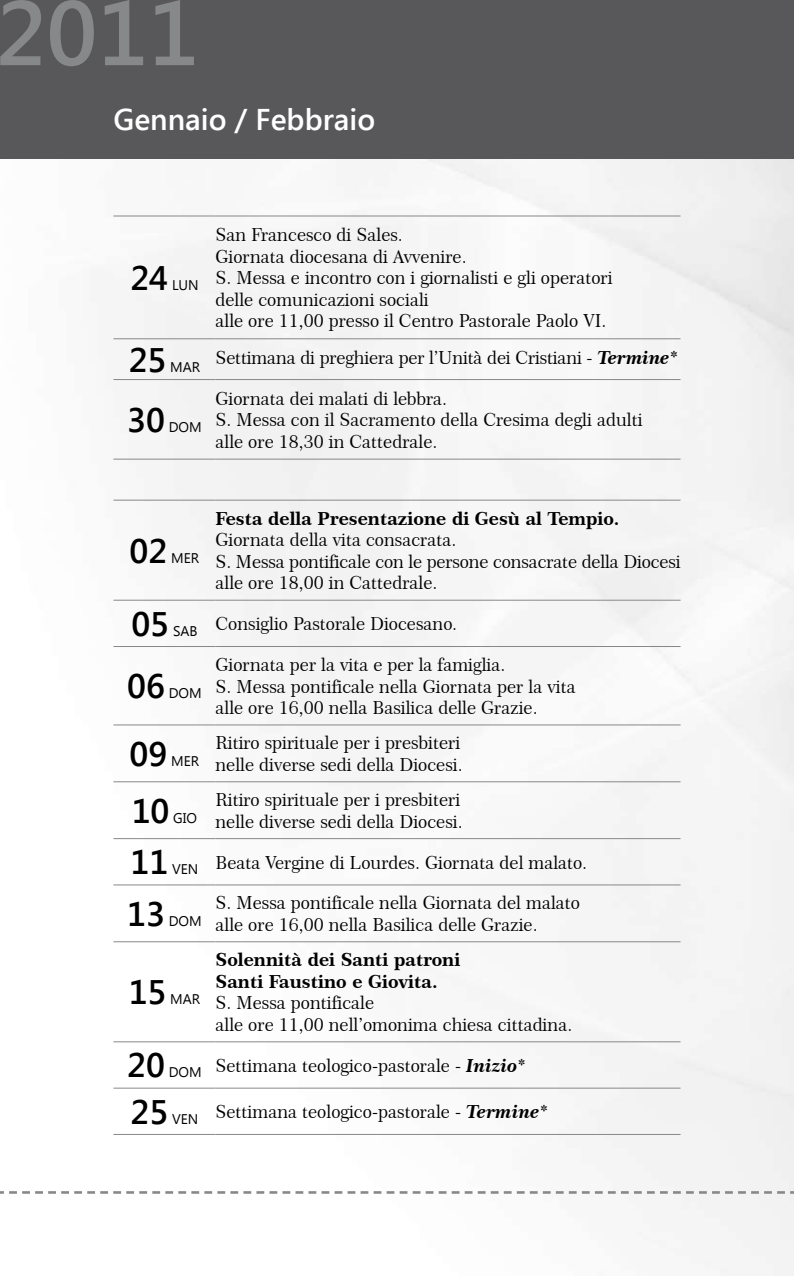
<style>
.page{position:relative;width:794px;height:1276px;background:#fff}
.page>*{position:absolute;margin:0;border:0;box-sizing:border-box;transform-origin:0 0}
.t1{font:600 91.4px "Segoe UI";color:#87888a}
.t2{font:600 34px "Segoe UI";color:#000}
.t3{font:600 30px "Segoe UI";color:#fff}
.t4{font:18px/21.6px "Century 751 BT Roman No 2 B";color:#000}
.t5{font:18px/21.6px "Century 751 BT Bold B";color:#000}
.t6{font:14px "Segoe UI";color:#000}
.s1{font-family:"Century 751 BT Bold Italic B"}
</style>
<div class="page">
<div style="left:0;top:0;width:794px;height:159px;background:#58585a"></div>
<svg style="left:0;top:1191px;width:794px;height:2px"></svg>
<hr style="left:113px;top:215px;width:102px;height:1px;background:#87888a">
<hr style="left:215px;top:215px;width:465px;height:1px;background:#87888a">
<hr style="left:113px;top:338px;width:102px;height:1px;background:#87888a">
<hr style="left:215px;top:338px;width:465px;height:1px;background:#87888a">
<hr style="left:113px;top:379px;width:102px;height:1px;background:#87888a">
<hr style="left:215px;top:379px;width:465px;height:1px;background:#87888a">
<hr style="left:113px;top:458px;width:102px;height:1px;background:#87888a">
<hr style="left:215px;top:458px;width:465px;height:1px;background:#87888a">
<hr style="left:113px;top:499px;width:102px;height:1px;background:#87888a">
<hr style="left:215px;top:499px;width:465px;height:1px;background:#87888a">
<hr style="left:113px;top:600px;width:102px;height:1px;background:#87888a">
<hr style="left:215px;top:600px;width:465px;height:1px;background:#87888a">
<hr style="left:113px;top:646px;width:102px;height:1px;background:#87888a">
<hr style="left:215px;top:646px;width:465px;height:1px;background:#87888a">
<hr style="left:113px;top:724px;width:102px;height:1px;background:#87888a">
<hr style="left:215px;top:724px;width:465px;height:1px;background:#87888a">
<hr style="left:113px;top:781px;width:102px;height:1px;background:#87888a">
<hr style="left:215px;top:781px;width:465px;height:1px;background:#87888a">
<hr style="left:113px;top:838px;width:102px;height:1px;background:#87888a">
<hr style="left:215px;top:838px;width:465px;height:1px;background:#87888a">
<hr style="left:113px;top:884px;width:102px;height:1px;background:#87888a">
<hr style="left:215px;top:884px;width:465px;height:1px;background:#87888a">
<hr style="left:113px;top:941px;width:102px;height:1px;background:#87888a">
<hr style="left:215px;top:941px;width:465px;height:1px;background:#87888a">
<hr style="left:113px;top:1041px;width:102px;height:1px;background:#87888a">
<hr style="left:215px;top:1041px;width:465px;height:1px;background:#87888a">
<hr style="left:113px;top:1087px;width:102px;height:1px;background:#87888a">
<hr style="left:215px;top:1087px;width:465px;height:1px;background:#87888a">
<hr style="left:113px;top:1134px;width:102px;height:1px;background:#87888a">
<hr style="left:215px;top:1134px;width:465px;height:1px;background:#87888a">
<h1 class="t1" style="left:-4px;top:-31px;width:205px">2011</h1>
<h3 class="t3" style="left:113px;top:99px;width:263px">Gennaio / Febbraio</h3>
<h2 class="t2" style="left:130px;top:254px;width:39px">24</h2>
<p class="t6" style="left:172px;top:275px;width:28px">LUN</p>
<p class="t4" style="left:215px;top:224px;width:398px">San Francesco di Sales.<br>Giornata diocesana di Avvenire.<br>S. Messa e incontro con i giornalisti e gli operatori delle comunicazioni sociali<br>alle ore 11,00 presso il Centro Pastorale Paolo VI.</p>
<h2 class="t2" style="left:129px;top:336px;width:39px">25</h2>
<p class="t4" style="left:170px;top:346px;width:509px"><sub>MAR</sub> Settimana di preghiera per l’Unità dei Cristiani - <span class="s1">Termine*</span></p>
<h2 class="t2" style="left:127px;top:396px;width:39px">30</h2>
<p class="t4" style="left:215px;top:387px;width:428px">Giornata dei malati di lebbra.<br>S. Messa con il Sacramento della Cresima degli adulti alle ore 18,30 in Cattedrale.</p>
<p class="t6" style="left:169px;top:417px;width:34px">DOM</p>
<h2 class="t2" style="left:130px;top:527px;width:39px">02</h2>
<p class="t6" style="left:171px;top:548px;width:30px">MER</p>
<p class="t5" style="left:215px;top:507px;width:405px">Festa della Presentazione di Gesù al Tempio.</p>
<p class="t4" style="left:215px;top:529px;width:466px">Giornata della vita consacrata.<br>S. Messa pontificale con le persone consacrate della Diocesi alle ore 18,00 in Cattedrale.</p>
<h2 class="t2" style="left:131px;top:600px;width:39px">05</h2>
<p class="t4" style="left:173px;top:613px;width:286px"><sub>SAB</sub> Consiglio Pastorale Diocesano.</p>
<h2 class="t2" style="left:127px;top:662px;width:39px">06</h2>
<p class="t4" style="left:215px;top:653px;width:362px">Giornata per la vita e per la famiglia.<br>S. Messa pontificale nella Giornata per la vita alle ore 16,00 nella Basilica delle Grazie.</p>
<p class="t6" style="left:169px;top:683px;width:34px">DOM</p>
<h2 class="t2" style="left:130px;top:730px;width:39px">09</h2>
<p class="t6" style="left:171px;top:751px;width:30px">MER</p>
<h2 class="t2" style="left:132px;top:786px;width:39px">10</h2>
<p class="t6" style="left:173px;top:808px;width:25px">GIO</p>
<p class="t4" style="left:215px;top:732px;width:249px">Ritiro spirituale per i presbiteri nelle diverse sedi della Diocesi.</p>
<p class="t4" style="left:215px;top:789px;width:249px">Ritiro spirituale per i presbiteri nelle diverse sedi della Diocesi.</p>
<h2 class="t2" style="left:130px;top:838px;width:39px">11</h2>
<p class="t4" style="left:172px;top:851px;width:416px"><sub>VEN</sub> Beata Vergine di Lourdes. Giornata del malato.</p>
<h2 class="t2" style="left:127px;top:890px;width:39px">13</h2>
<p class="t4" style="left:215px;top:892px;width:366px">S. Messa pontificale nella Giornata del malato alle ore 16,00 nella Basilica delle Grazie.</p>
<p class="t6" style="left:169px;top:911px;width:34px">DOM</p>
<h2 class="t2" style="left:129px;top:968px;width:39px">15</h2>
<p class="t6" style="left:170px;top:989px;width:31px">MAR</p>
<p class="t5" style="left:215px;top:949px;width:246px">Solennità dei Santi patroni<br>Santi Faustino e Giovita.</p>
<p class="t4" style="left:215px;top:992px;width:358px">S. Messa pontificale<br>alle ore 11,00 nell’omonima chiesa cittadina.</p>
<h2 class="t2" style="left:127px;top:1041px;width:39px">20</h2>
<p class="t4" style="left:169px;top:1054px;width:359px"><sub>DOM</sub> Settimana teologico-pastorale - <span class="s1">Inizio*</span></p>
<h2 class="t2" style="left:130px;top:1087px;width:39px">25</h2>
<p class="t4" style="left:172px;top:1100px;width:377px"><sub>VEN</sub> Settimana teologico-pastorale - <span class="s1">Termine*</span></p>
</div>
